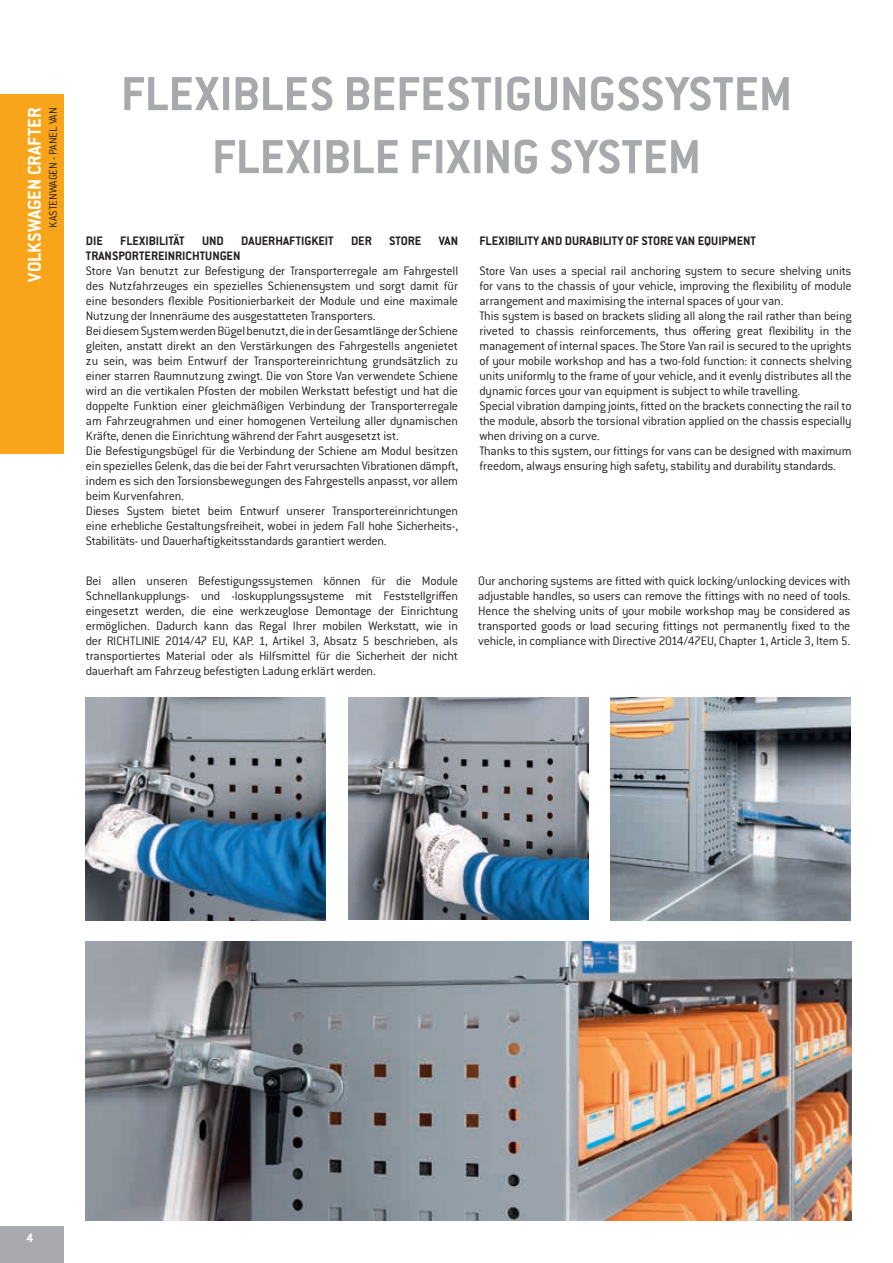
<style>
.page{position:relative;width:893px;height:1263px;background:#fff}
.page>*{position:absolute;margin:0;border:0;box-sizing:border-box;transform-origin:0 0}
.t1{font:700 52.5px/63px "Conduit ITC Pro";color:#a8a9ad;text-align:center}
.t2{font:700 20.25px "Conduit ITC Pro";color:#fff}
.t3{font:300 13.5px/15px "Conduit ITC Pro";letter-spacing:-.015em;color:#231f20}
.t4{font:700 13.5px "Conduit ITC Pro";color:#231f20}
.t5{font:700 13.5px "Conduit ITC Pro";color:#fff}
.t6{font:300 12px "Conduit ITC Pro";color:#231f20}
</style>
<div class="page">
<div style="left:0;top:1226px;width:64px;height:37px;background:#a8a9ad"></div>
<div style="left:0;top:95px;width:64px;height:359px;background:#f9a51b"></div>
<img style="left:610px;top:698px;width:240px;height:222px">
<img style="left:86px;top:698px;width:240px;height:222px">
<img style="left:348px;top:698px;width:240px;height:222px">
<img style="left:86px;top:941px;width:765px;height:279px">
<h2 class="t2" style="left:23px;top:281px;width:176px;rotate:-90deg">VOLKSWAGEN CRAFTER</h2>
<p class="t6" style="left:47px;top:228px;width:122px;rotate:-90deg">KASTENWAGEN - PANEL VAN</p>
<h1 class="t1" style="left:121px;top:62px;width:673px">FLEXIBLES BEFESTIGUNGSSYSTEM<br>FLEXIBLE FIXING SYSTEM</h1>
<p class="t4" style="left:86px;top:233px;width:18px">DIE</p>
<p class="t4" style="left:120px;top:233px;width:66px">FLEXIBILITÄT</p>
<p class="t4" style="left:202px;top:233px;width:23px">UND</p>
<p class="t4" style="left:241px;top:233px;width:94px">DAUERHAFTIGKEIT</p>
<p class="t4" style="left:351px;top:233px;width:22px">DER</p>
<p class="t4" style="left:389px;top:233px;width:34px">STORE</p>
<p class="t4" style="left:439px;top:233px;width:21px">VAN</p>
<p class="t4" style="left:86px;top:248px;width:156px">TRANSPORTEREINRICHTUNGEN</p>
<p class="t3" style="left:86px;top:263px;width:374px">Store Van benutzt zur Befestigung der Transporterregale am Fahrgestell des Nutzfahrzeuges ein spezielles Schienensystem und sorgt damit für eine besonders flexible Positionierbarkeit der Module und eine maximale Nutzung der Innenräume des ausgestatteten Transporters.<br>Bei diesem System werden Bügel benutzt, die in der Gesamtlänge der Schiene gleiten, anstatt direkt an den Verstärkungen des Fahrgestells angenietet zu sein, was beim Entwurf der Transportereinrichtung grundsätzlich zu einer starren Raumnutzung zwingt. Die von Store Van verwendete Schiene wird an die vertikalen Pfosten der mobilen Werkstatt befestigt und hat die doppelte Funktion einer gleichmäßigen Verbindung der Transporterregale am Fahrzeugrahmen und einer homogenen Verteilung aller dynamischen Kräfte, denen die Einrichtung während der Fahrt ausgesetzt ist.<br>Die Befestigungsbügel für die Verbindung der Schiene am Modul besitzen ein spezielles Gelenk, das die bei der Fahrt verursachten Vibrationen dämpft, indem es sich den Torsionsbewegungen des Fahrgestells anpasst, vor allem beim Kurvenfahren.<br>Dieses System bietet beim Entwurf unserer Transportereinrichtungen eine erhebliche Gestaltungsfreiheit, wobei in jedem Fall hohe Sicherheits-, Stabilitäts- und Dauerhaftigkeitsstandards garantiert werden.</p>
<p class="t4" style="left:479px;top:233px;width:278px">FLEXIBILITY AND DURABILITY OF STORE VAN EQUIPMENT</p>
<p class="t3" style="left:479px;top:263px;width:374px">Store Van uses a special rail anchoring system to secure shelving units for vans to the chassis of your vehicle, improving the flexibility of module arrangement and maximising the internal spaces of your van.<br>This system is based on brackets sliding all along the rail rather than being riveted to chassis reinforcements, thus offering great flexibility in the management of internal spaces. The Store Van rail is secured to the uprights of your mobile workshop and has a two-fold function: it connects shelving units uniformly to the frame of your vehicle, and it evenly distributes all the dynamic forces your van equipment is subject to while travelling.<br>Special vibration damping joints, fitted on the brackets connecting the rail to the module, absorb the torsional vibration applied on the chassis especially when driving on a curve.<br>Thanks to this system, our fittings for vans can be designed with maximum freedom, always ensuring high safety, stability and durability standards.</p>
<p class="t3" style="left:86px;top:574px;width:374px;text-align:justify">Bei allen unseren Befestigungssystemen können für die Module Schnellankupplungs- und -loskupplungssysteme mit Feststellgriffen eingesetzt werden, die eine werkzeuglose Demontage der Einrichtung ermöglichen. Dadurch kann das Regal Ihrer mobilen Werkstatt, wie in der RICHTLINIE 2014/47 EU, KAP. 1, Artikel 3, Absatz 5 beschrieben, als transportiertes Material oder als Hilfsmittel für die Sicherheit der nicht dauerhaft am Fahrzeug befestigten Ladung erklärt werden.</p>
<p class="t3" style="left:478px;top:574px;width:374px;text-align:justify">Our anchoring systems are fitted with quick locking/unlocking devices with adjustable handles, so users can remove the fittings with no need of tools.<br>Hence the shelving units of your mobile workshop may be considered as transported goods or load securing fittings not permanently fixed to the vehicle, in compliance with Directive 2014/47EU, Chapter 1, Article 3, Item 5.</p>
<p class="t5" style="left:27px;top:1229px;width:8px">4</p>
</div>
